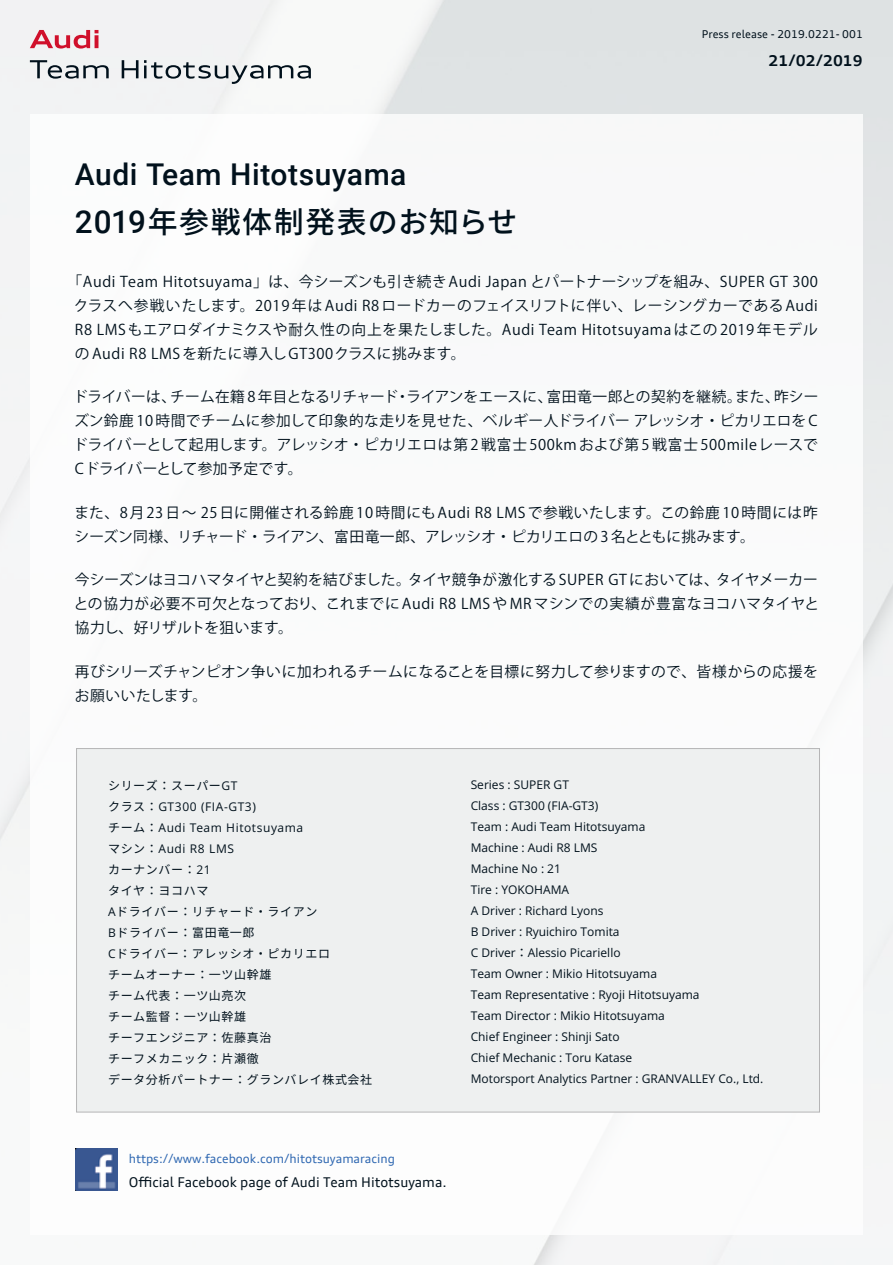
<style>
.page{position:relative;width:893px;height:1265px;background:#fff}
.page>*{position:absolute;margin:0;border:0;box-sizing:border-box;transform-origin:0 0}
.t1{font:500 30px "Roboto";letter-spacing:.015em;color:#01111c}
.t2{font:500 30px "Source Han Sans JP";letter-spacing:.05em;color:#01111c}
.t3{font:700 15px "Audi Type";color:#01111c}
.t4{font:14.7px/24px "Koz Go Pro";letter-spacing:.04em;color:#01111c;text-align:justify}
.t5{font:13.5px "Audi Type";color:#01111c}
.t6{font:12px/21px "Spica Neue";color:#01111c}
.t7{font:12px/21px "Spica Neue";letter-spacing:.05em;color:#01111c}
.t8{font:12px "Audi Type";color:#2e67b1}
.t9{font:10.8px "Audi Type";color:#01111c}
.s1{font-family:"Roboto";font-size:31.5px}
</style>
<div class="page">
<svg style="left:30px;top:60px;width:79px;height:19px"></svg>
<svg style="left:122px;top:60px;width:16px;height:18px"></svg>
<svg style="left:144px;top:60px;width:167px;height:24px"></svg>
<svg style="left:30px;top:30px;width:68px;height:19px"></svg>
<img style="left:75px;top:1149px;width:42px;height:42px">
<div style="left:77px;top:748px;width:742px;height:364px;background:#eef0f0"></div>
<p class="t9" style="left:702px;top:28px;width:162px">Press release - 2019.0221- 001</p>
<p class="t3" style="left:768px;top:51px;width:96px">21/02/2019</p>
<h1 class="t1" style="left:75px;top:153px;width:333px">Audi Team Hitotsuyama</h1>
<h1 class="t2" style="left:75px;top:205px;width:444px"><span class="s1">2019</span>年参戦体制発表のお知らせ</h1>
<p class="t4" style="left:74px;top:269px;width:745px;text-indent:-6px">「Audi Team Hitotsuyama」は、今シーズンも引き続きAudi Japan とパートナーシップを組み、SUPER GT 300クラスへ参戦いたします。2019 年は Audi R8ロードカーのフェイスリフトに伴い、レーシングカーであるAudi R8 LMSもエアロダイナミクスや耐久性の向上を果たしました。Audi Team Hitotsuyama はこの 2019 年モデルの Audi R8 LMSを新たに導入しGT300クラスに挑みます。</p>
<p class="t4" style="left:73px;top:385px;width:746px">ドライバーは、チーム在籍 8 年目となるリチャード・ライアンをエースに、富田竜一郎との契約を継続。また、昨シーズン鈴鹿 10 時間でチームに参加して印象的な走りを見せた、ベルギー人ドライバー アレッシオ・ピカリエロを Cドライバーとして起用します。アレッシオ・ピカリエロは第 2 戦富士 500km および第 5 戦富士 500mileレースでCドライバーとして参加予定です。</p>
<p class="t4" style="left:74px;top:500px;width:744px">また、8月23日～ 25日に開催される鈴鹿 10 時間にもAudi R8 LMSで参戦いたします。この鈴鹿 10 時間には昨シーズン同様、リチャード・ライアン、富田竜一郎、アレッシオ・ピカリエロの 3 名とともに挑みます。</p>
<p class="t4" style="left:74px;top:568px;width:746px">今シーズンはヨコハマタイヤと契約を結びました。タイヤ競争が激化する SUPER GT においては、タイヤメーカーとの協力が必要不可欠となっており、これまでに Audi R8 LMS や MR マシンでの実績が豊富なヨコハマタイヤと協力し、好リザルトを狙います。</p>
<p class="t4" style="left:75px;top:659px;width:744px">再びシリーズチャンピオン争いに加われるチームになることを目標に努力して参りますので、皆様からの応援をお願いいたします。</p>
<p class="t7" style="left:108px;top:774px;width:265px">シリーズ：スーパーGT<br>クラス：GT300 (FIA-GT3)<br>チーム：Audi Team Hitotsuyama<br>マシン：Audi R8 LMS<br>カーナンバー：21<br>タイヤ：ヨコハマ<br>Aドライバー：リチャード・ライアン<br>Bドライバー：富田竜一郎<br>Cドライバー：アレッシオ・ピカリエロ<br>チームオーナー：一ツ山幹雄<br>チーム代表：一ツ山亮次<br>チーム監督：一ツ山幹雄<br>チーフエンジニア：佐藤真治<br>チーフメカニック：片瀬徹<br>データ分析パートナー：グランバレイ株式会社</p>
<p class="t6" style="left:470px;top:773px;width:294px">Series : SUPER GT<br>Class : GT300 (FIA-GT3)<br>Team : Audi Team Hitotsuyama<br>Machine : Audi R8 LMS<br>Machine No : 21<br>Tire : YOKOHAMA<br>A Driver : Richard Lyons<br>B Driver : Ryuichiro Tomita<br>C Driver：Alessio Picariello<br>Team Owner : Mikio Hitotsuyama<br>Team Representative : Ryoji Hitotsuyama<br>Team Director : Mikio Hitotsuyama<br>Chief Engineer : Shinji Sato<br>Chief Mechanic : Toru Katase<br>Motorsport Analytics Partner : GRANVALLEY Co., Ltd.</p>
<p class="t8" style="left:129px;top:1151px;width:268px">https://www.facebook.com/hitotsuyamaracing</p>
<p class="t5" style="left:129px;top:1173px;width:319px">Official Facebook page of Audi Team Hitotsuyama.</p>
</div>
